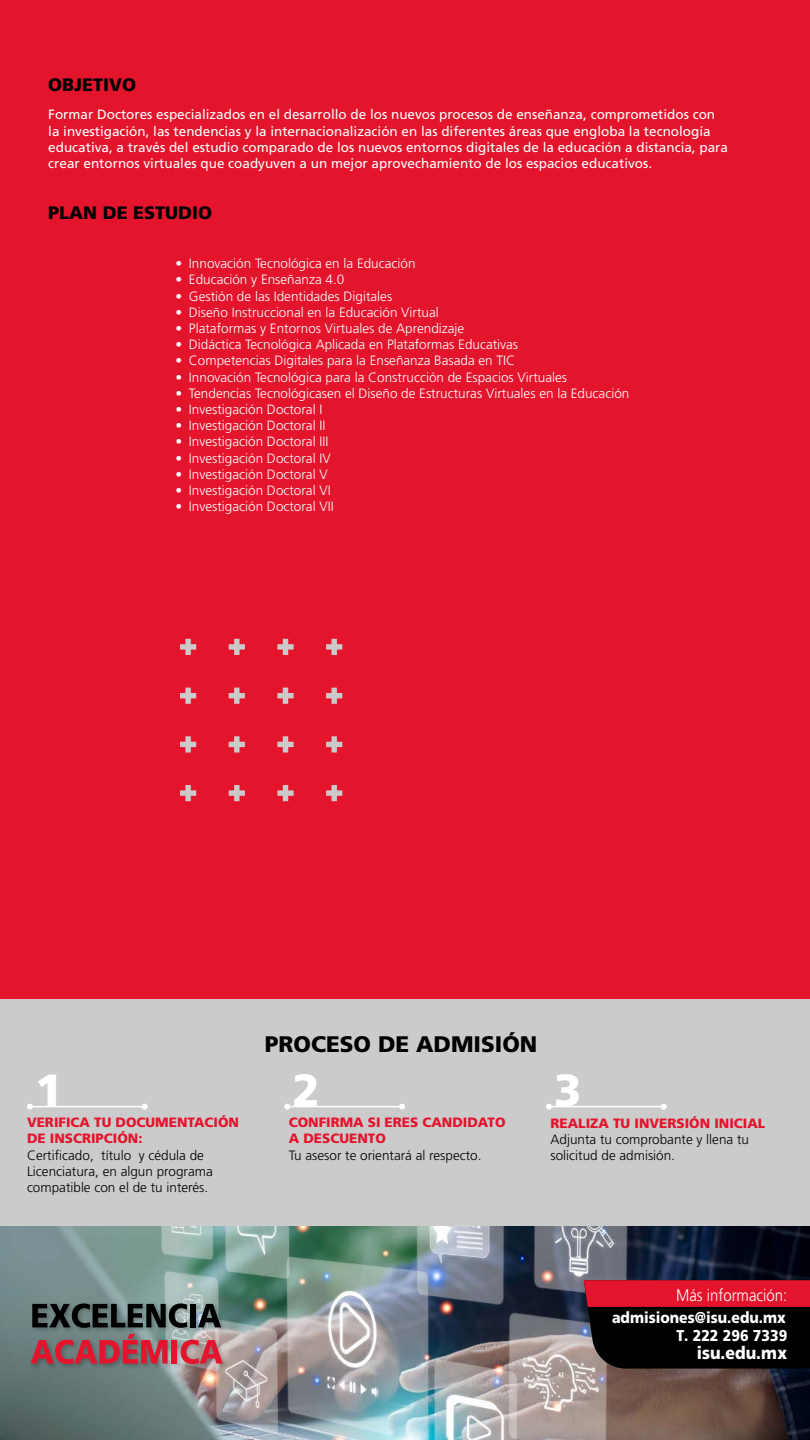
<style>
.page{position:relative;width:810px;height:1440px;background:#fff}
.page>*{position:absolute;margin:0;border:0;box-sizing:border-box;transform-origin:0 0}
.t1{font:900 45px "Frutiger LT Std";color:#fff}
.t2{font:900 22.5px "Frutiger LT Std";color:#000}
.t3{font:900 18px "Frutiger LT Std";color:#000}
.t4{font:900 17.7px "Frutiger LT Std";color:#fff;scale:.89 1}
.t5{font:300 16.73px "Frutiger LT Std";color:#fff;scale:.89 1}
.t6{font:900 15.75px/17.7px "Frutiger LT Std";color:#fff;text-align:right;scale:.89 1}
.t7{font:300 13.5px "Frutiger LT Std";color:#fff}
.t8{font:13.5px/16.2px "Frutiger LT Std";color:#fff}
.t9{font:300 13.5px/16.2px "Frutiger LT Std";color:#000}
.t10{font:900 13.5px/16.2px "Frutiger LT Std";color:#e4142c}
</style>
<div class="page">
<img style="left:0;top:1226px;width:810px;height:214px">
<div style="left:0;top:0;width:810px;height:1007px;background:#e4142c"></div>
<div style="left:0;top:999px;width:810px;height:227px;background:#cbcbcc"></div>
<hr style="left:30px;top:1106px;width:115px;height:1px;background:#fff">
<svg style="left:142px;top:1104px;width:6px;height:6px"></svg>
<svg style="left:27px;top:1104px;width:6px;height:6px"></svg>
<hr style="left:287px;top:1106px;width:115px;height:1px;background:#fff">
<svg style="left:399px;top:1104px;width:6px;height:6px"></svg>
<svg style="left:284px;top:1104px;width:6px;height:6px"></svg>
<hr style="left:549px;top:1106px;width:115px;height:1px;background:#fff">
<svg style="left:661px;top:1104px;width:6px;height:6px"></svg>
<svg style="left:546px;top:1104px;width:6px;height:6px"></svg>
<svg style="left:180px;top:639px;width:16px;height:16px"></svg>
<svg style="left:229px;top:639px;width:16px;height:16px"></svg>
<svg style="left:277px;top:639px;width:17px;height:16px"></svg>
<svg style="left:326px;top:639px;width:16px;height:16px"></svg>
<svg style="left:180px;top:785px;width:16px;height:16px"></svg>
<svg style="left:180px;top:736px;width:16px;height:17px"></svg>
<svg style="left:180px;top:688px;width:16px;height:16px"></svg>
<svg style="left:229px;top:785px;width:16px;height:16px"></svg>
<svg style="left:229px;top:736px;width:16px;height:17px"></svg>
<svg style="left:229px;top:688px;width:16px;height:16px"></svg>
<svg style="left:277px;top:785px;width:17px;height:16px"></svg>
<svg style="left:277px;top:736px;width:17px;height:17px"></svg>
<svg style="left:277px;top:688px;width:17px;height:16px"></svg>
<svg style="left:326px;top:785px;width:16px;height:16px"></svg>
<svg style="left:326px;top:736px;width:16px;height:17px"></svg>
<svg style="left:326px;top:688px;width:16px;height:16px"></svg>
<svg style="left:584px;top:1280px;width:226px;height:88px;background:#490a12"></svg>
<div style="left:29px;top:1302px;width:200px;height:68px;background:#000;opacity:.25"></div>
<svg style="left:32px;top:1303px;width:155px;height:25px;background:#3a4443"></svg>
<div style="left:190px;top:1304px;width:6px;height:23px;background:#000"></div>
<svg style="left:198px;top:1304px;width:23px;height:23px"></svg>
<svg style="left:31px;top:1334px;width:137px;height:30px;background:#a04f59"></svg>
<div style="left:172px;top:1340px;width:5px;height:24px;background:#e4142c"></div>
<svg style="left:181px;top:1340px;width:42px;height:24px"></svg>
<h3 class="t3" style="left:48px;top:73px;width:90px">OBJETIVO</h3>
<p class="t8" style="left:48px;top:107px;width:681px">Formar Doctores especializados en el desarrollo de los nuevos procesos de enseñanza, comprometidos con la investigación, las tendencias y la internacionalización en las diferentes áreas que engloba la tecnología educativa, a través del estudio comparado de los nuevos entornos digitales de la educación a distancia, para crear entornos virtuales que coadyuven a un mejor aprovechamiento de los espacios educativos.</p>
<h3 class="t3" style="left:48px;top:202px;width:166px">PLAN DE ESTUDIO</h3>
<p class="t7" style="left:175px;top:256px;width:242px">• Innovación Tecnológica en la Educación</p>
<p class="t7" style="left:175px;top:272px;width:170px">• Educación y Enseñanza 4.0</p>
<p class="t7" style="left:175px;top:288px;width:218px">• Gestión de las Identidades Digitales</p>
<p class="t7" style="left:175px;top:304px;width:265px">• Diseño Instruccional en la Educación Virtual</p>
<p class="t7" style="left:175px;top:321px;width:290px">• Plataformas y Entornos Virtuales de Aprendizaje</p>
<p class="t7" style="left:175px;top:337px;width:344px">• Didáctica Tecnológica Aplicada en Plataformas Educativas</p>
<p class="t7" style="left:175px;top:353px;width:341px">• Competencias Digitales para la Enseñanza Basada en TIC</p>
<p class="t7" style="left:175px;top:369px;width:393px">• Innovación Tecnológica para la Construcción de Espacios Virtuales</p>
<p class="t7" style="left:175px;top:385px;width:455px">• Tendencias Tecnológicasen el Diseño de Estructuras Virtuales en la Educación</p>
<p class="t7" style="left:175px;top:402px;width:149px">• Investigación Doctoral I</p>
<p class="t7" style="left:175px;top:418px;width:151px">• Investigación Doctoral II</p>
<p class="t7" style="left:175px;top:434px;width:154px">• Investigación Doctoral III</p>
<p class="t7" style="left:175px;top:450px;width:157px">• Investigación Doctoral IV</p>
<p class="t7" style="left:175px;top:466px;width:154px">• Investigación Doctoral V</p>
<p class="t7" style="left:175px;top:483px;width:157px">• Investigación Doctoral VI</p>
<p class="t7" style="left:175px;top:499px;width:160px">• Investigación Doctoral VII</p>
<h2 class="t2" style="left:265px;top:1031px;width:274px">PROCESO DE ADMISIÓN</h2>
<h1 class="t1" style="left:35px;top:1063px;width:29px">1</h1>
<h1 class="t1" style="left:293px;top:1063px;width:29px">2</h1>
<h1 class="t1" style="left:554px;top:1063px;width:29px">3</h1>
<p class="t10" style="left:27px;top:1114px;width:214px">VERIFICA TU DOCUMENTACIÓN<br>DE INSCRIPCIÓN:</p>
<p class="t9" style="left:27px;top:1147px;width:187px">Certificado, título y cédula de<br>Licenciatura, en algun programa compatible con el de tu interés.</p>
<p class="t10" style="left:289px;top:1114px;width:218px">CONFIRMA SI ERES CANDIDATO<br>A DESCUENTO</p>
<p class="t9" style="left:289px;top:1147px;width:194px">Tu asesor te orientará al respecto.</p>
<p class="t10" style="left:551px;top:1115px;width:216px">REALIZA TU INVERSIÓN INICIAL</p>
<p class="t9" style="left:551px;top:1132px;width:200px">Adjunta tu comprobante y llena tu solicitud de admisión.</p>
<p class="t5" style="left:676px;top:1286px;width:126px">Más información:</p>
<p class="t6" style="left:612px;top:1309px;width:198px">admisiones@isu.edu.mx<br>T. 222 296 7339</p>
<h3 class="t4" style="left:697px;top:1342px;width:103px">isu.edu.mx</h3>
</div>
